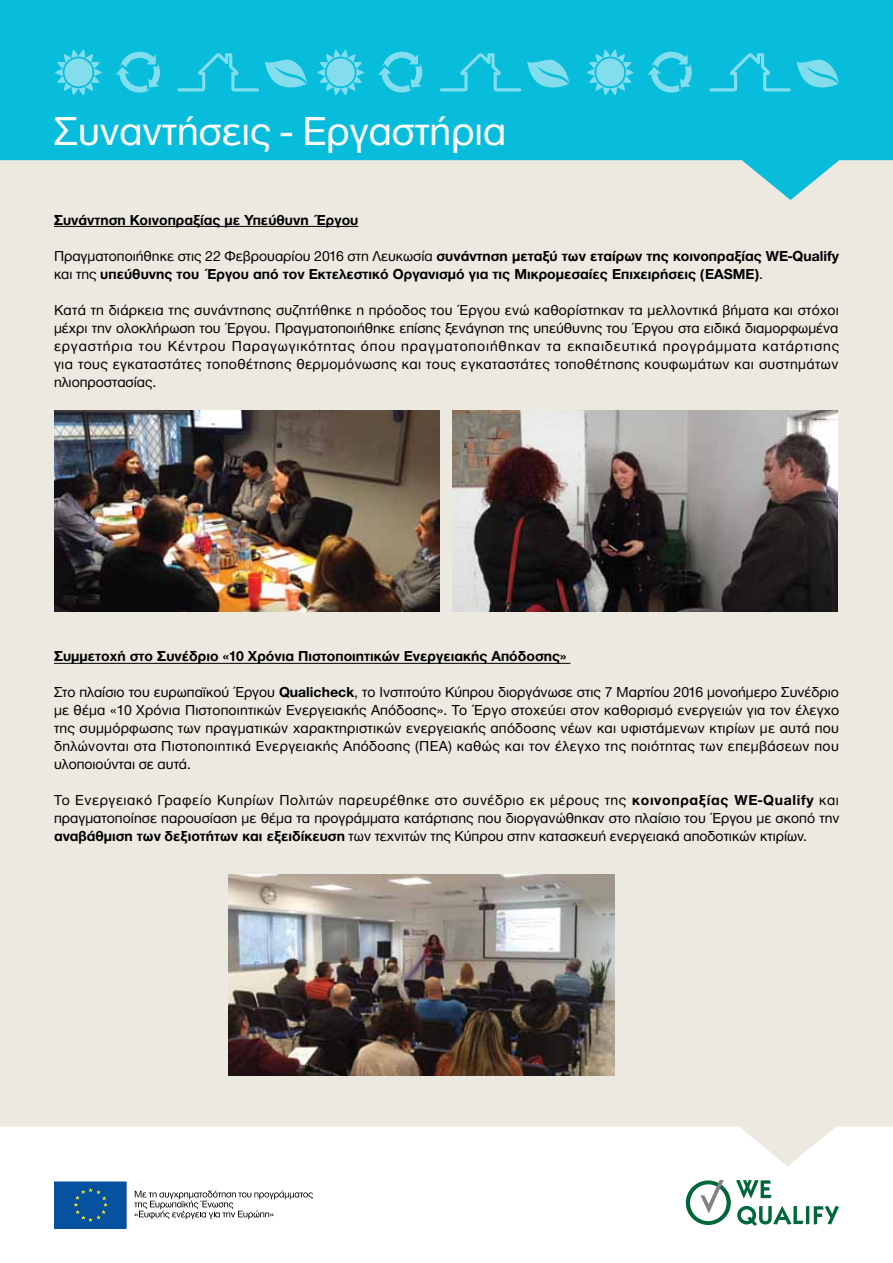
<style>
.page{position:relative;width:893px;height:1263px;background:#fff}
.page>*{position:absolute;margin:0;border:0;box-sizing:border-box;transform-origin:0 0}
.t1{font:42px "Helvetica Neue Greek";color:#fff}
.t2{font:15px/18px "Helvetica Neue Greek";color:#000;text-align:justify}
.t3{font:700 15px/18px "Helvetica Neue Greek 75";color:#000}
.s1{font-family:"Helvetica Neue Greek";font-weight:400}
.s2{font-family:"Helvetica Neue Greek 75";font-weight:700}
</style>
<div class="page">
<div style="left:0;top:200px;width:893px;height:966px;background:#ece9e1"></div>
<svg style="left:0;top:0;width:893px;height:200px;background:#39c6dd"></svg>
<svg style="left:55px;top:49px;width:47px;height:46px;background:#44cce4"></svg>
<svg style="left:317px;top:49px;width:47px;height:46px;background:#44cce4"></svg>
<svg style="left:587px;top:49px;width:47px;height:46px;background:#44cce4"></svg>
<svg style="left:116px;top:52px;width:44px;height:41px;background:#34c8e2"></svg>
<svg style="left:378px;top:52px;width:44px;height:41px;background:#34c8e2"></svg>
<svg style="left:647px;top:52px;width:45px;height:41px;background:#33c8e1"></svg>
<svg style="left:265px;top:58px;width:42px;height:32px"></svg>
<svg style="left:527px;top:58px;width:42px;height:32px"></svg>
<svg style="left:797px;top:58px;width:42px;height:32px"></svg>
<svg style="left:178px;top:53px;width:81px;height:38px;background:#1bc1de"></svg>
<svg style="left:440px;top:53px;width:81px;height:38px;background:#1bc1de"></svg>
<svg style="left:709px;top:53px;width:82px;height:38px;background:#1ac1de"></svg>
<hr style="left:806px;top:1206px;width:3px;height:18px;background:#006838">
<svg style="left:814px;top:1206px;width:25px;height:18px"></svg>
<svg style="left:686px;top:1180px;width:117px;height:46px"></svg>
<div style="left:55px;top:1182px;width:71px;height:46px;background:#0651a0"></div>
<div style="left:54px;top:1182px;width:72px;height:46px;border:1px solid #0651a0"></div>
<svg style="left:74px;top:1188px;width:34px;height:34px"></svg>
<svg style="left:134px;top:1190px;width:179px;height:29px"></svg>
<hr style="left:54px;top:663px;width:516px;height:1px;background:#000">
<hr style="left:54px;top:226px;width:304px;height:1px;background:#000">
<img style="left:54px;top:411px;width:386px;height:201px">
<img style="left:229px;top:875px;width:386px;height:201px">
<img style="left:452px;top:411px;width:386px;height:201px">
<h1 class="t1" style="left:54px;top:109px;width:454px">Συναντήσεις - Εργαστήρια</h1>
<p class="t3" style="left:54px;top:211px;width:306px">Συνάντηση Κοινοπραξίας με Υπεύθυνη Έργου</p>
<p class="t3" style="left:54px;top:247px;width:786px"><span class="s1">Πραγματοποιήθηκε στις 22 Φεβρουαρίου 2016 στη Λευκωσία</span> συνάντηση μεταξύ των εταίρων της κοινοπραξίας WE-Qualify <span class="s1">και της</span> υπεύθυνης του Έργου από τον Εκτελεστικό Οργανισμό για τις Μικρομεσαίες Επιχειρήσεις (EASME)<span class="s1">.</span></p>
<p class="t2" style="left:54px;top:301px;width:786px">Κατά τη διάρκεια της συνάντησης συζητήθηκε η πρόοδος του Έργου ενώ καθορίστηκαν τα μελλοντικά βήματα και στόχοι μέχρι την ολοκλήρωση του Έργου. Πραγματοποιήθηκε επίσης ξενάγηση της υπεύθυνης του Έργου στα ειδικά διαμορφωμένα εργαστήρια του Κέντρου Παραγωγικότητας όπου πραγματοποιήθηκαν τα εκπαιδευτικά προγράμματα κατάρτισης για τους εγκαταστάτες τοποθέτησης θερμομόνωσης και τους εγκαταστάτες τοποθέτησης κουφωμάτων και συστημάτων ηλιοπροστασίας.</p>
<p class="t3" style="left:54px;top:647px;width:514px">Συμμετοχή στο Συνέδριο «10 Χρόνια Πιστοποιητικών Ενεργειακής Απόδοσης»</p>
<p class="t2" style="left:54px;top:683px;width:787px">Στο πλαίσιο του ευρωπαϊκού Έργου <span class="s2">Qualicheck</span>, το Ινστιτούτο Κύπρου διοργάνωσε στις 7 Μαρτίου 2016 μονοήμερο Συνέδριο με θέμα «10 Χρόνια Πιστοποιητικών Ενεργειακής Απόδοσης». Το Έργο στοχεύει στον καθορισμό ενεργειών για τον έλεγχο της συμμόρφωσης των πραγματικών χαρακτηριστικών ενεργειακής απόδοσης νέων και υφιστάμενων κτιρίων με αυτά που δηλώνονται στα Πιστοποιητικά Ενεργειακής Απόδοσης (ΠΕΑ) καθώς και τον έλεγχο της ποιότητας των επεμβάσεων που υλοποιούνται σε αυτά.</p>
<p class="t2" style="left:54px;top:791px;width:787px">Το Ενεργειακό Γραφείο Κυπρίων Πολιτών παρευρέθηκε στο συνέδριο εκ μέρους της <span class="s2">κοινοπραξίας WE-Qualify</span> και πραγματοποίησε παρουσίαση με θέμα τα προγράμματα κατάρτισης που διοργανώθηκαν στο πλαίσιο του Έργου με σκοπό την <span class="s2">αναβάθμιση των δεξιοτήτων και εξειδίκευση</span> των τεχνιτών της Κύπρου στην κατασκευή ενεργειακά αποδοτικών κτιρίων.</p>
</div>
